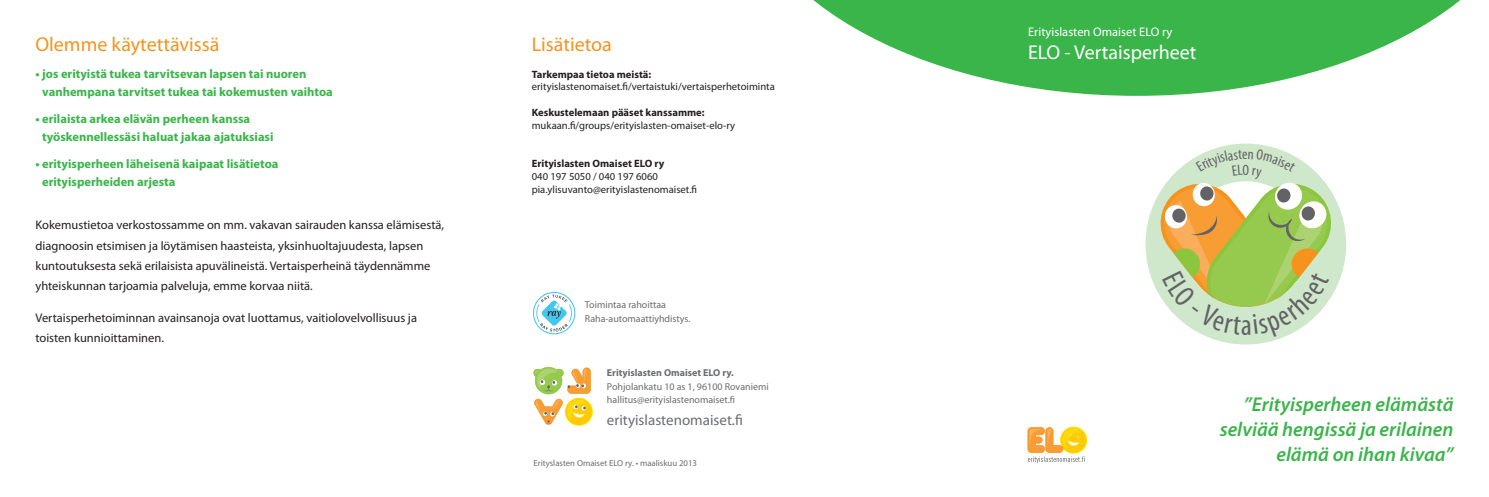
<style>
.page{position:relative;width:1489px;height:497px;background:#fff}
.page>*{position:absolute;margin:0;border:0;box-sizing:border-box;transform-origin:0 0}
.t1{font:italic 600 20px/25px "Myriad Pro";color:#3ab54a;text-align:right}
.t2{font:20px "Myriad Pro";color:#f7931d}
.t3{font:20px "Myriad Pro";color:#fff}
.t4{font:15px "Myriad Pro";color:#6c6d70}
.t5{font:condensed 15px "Myriad Pro";color:#636366}
.t6{font:12.5px/20px "Myriad Pro";color:#231f20}
.t7{font:700 12.5px/17.5px "Myriad Pro";color:#3ab54a}
.t8{font:12.5px "Myriad Pro";color:#fff}
.t9{font:10.62px/12.8px "Myriad Pro";color:#231f20}
.t10{font:700 10.62px "Myriad Pro";color:#231f20}
.t11{font:10px/13.8px "Myriad Pro";color:#6c6d70}
.t12{font:700 10px "Myriad Pro";color:#6c6d70}
.t13{font:8.75px "Myriad Pro";color:#6c6d70}
</style>
<div class="page">
<svg style="left:813px;top:0;width:648px;height:96px;fill:#3ab54a"></svg>
<svg style="left:1059px;top:426px;width:28px;height:27px"></svg>
<div style="left:1060px;top:426px;width:26px;height:26px;background:#feca0a;border-radius:50%"></div>
<svg style="left:1027px;top:426px;width:57px;height:36px"></svg>
<svg style="left:565px;top:397px;width:28px;height:28px"></svg>
<div style="left:565px;top:398px;width:27px;height:26px;background:#feca0a;border-radius:50%"></div>
<svg style="left:533px;top:366px;width:58px;height:58px"></svg>
<svg style="left:531px;top:290px;width:45px;height:45px"></svg>
<svg style="left:533px;top:291px;width:42px;height:43px"></svg>
<svg style="left:534px;top:292px;width:40px;height:41px"></svg>
<svg style="left:536px;top:294px;width:36px;height:37px"></svg>
<svg style="left:1145px;top:143px;width:200px;height:201px"></svg>
<svg style="left:1152px;top:149px;width:186px;height:187px"></svg>
<h1 class="t2" style="left:35px;top:31px;width:185px">Olemme käytettävissä</h1>
<p class="t7" style="left:42px;top:65px;width:292px;text-indent:-7px">• jos erityistä tukea tarvitsevan lapsen tai nuoren vanhempana tarvitset tukea tai kokemusten vaihtoa</p>
<p class="t7" style="left:42px;top:110px;width:233px;text-indent:-7px">• erilaista arkea elävän perheen kanssa työskennellessäsi haluat jakaa ajatuksiasi</p>
<p class="t7" style="left:42px;top:155px;width:238px;text-indent:-7px">• erityisperheen läheisenä kaipaat lisätietoa erityisperheiden arjesta</p>
<p class="t6" style="left:35px;top:215px;width:410px">Kokemustietoa verkostossamme on mm. vakavan sairauden kanssa elämisestä, diagnoosin etsimisen ja löytämisen haasteista, yksinhuoltajuudesta, lapsen kuntoutuksesta sekä erilaisista apuvälineistä. Vertaisperheinä täydennämme yhteiskunnan tarjoamia palveluja, emme korvaa niitä.</p>
<p class="t6" style="left:35px;top:307px;width:383px">Vertaisperhetoiminnan avainsanoja ovat luottamus, vaitiolovelvollisuus ja toisten kunnioittaminen.</p>
<h1 class="t2" style="left:531px;top:31px;width:82px">Lisätietoa</h1>
<p class="t10" style="left:531px;top:67px;width:121px">Tarkempaa tietoa meistä:</p>
<p class="t9" style="left:531px;top:80px;width:245px">erityislastenomaiset.fi/vertaistuki/vertaisperhetoiminta</p>
<p class="t10" style="left:531px;top:105px;width:174px">Keskustelemaan pääset kanssamme:</p>
<p class="t9" style="left:531px;top:118px;width:205px">mukaan.fi/groups/erityislasten-omaiset-elo-ry</p>
<p class="t10" style="left:531px;top:156px;width:134px">Erityislasten Omaiset ELO ry</p>
<p class="t9" style="left:531px;top:169px;width:167px">040 197 5050 / 040 197 6060 pia.ylisuvanto@erityislastenomaiset.fi</p>
<p class="t11" style="left:585px;top:297px;width:107px">Toimintaa rahoittaa<br>Raha-automaattiyhdistys.</p>
<p class="t12" style="left:607px;top:365px;width:128px">Erityislasten Omaiset ELO ry.</p>
<p class="t11" style="left:607px;top:378px;width:163px">Pohjolankatu 10 as 1, 96100 Rovaniemi hallitus@erityislastenomaiset.fi</p>
<p class="t4" style="left:607px;top:410px;width:137px">erityislastenomaiset.fi</p>
<p class="t13" style="left:533px;top:457px;width:165px">Erityslasten Omaiset ELO ry. • maaliskuu 2013</p>
<p class="t8" style="left:1028px;top:24px;width:146px">Erityislasten Omaiset ELO ry</p>
<h1 class="t3" style="left:1028px;top:39px;width:170px">ELO - Vertaisperheet</h1>
<p class="t5" style="left:1242px;top:161px;width:8px">O</p>
<h1 class="t1" style="left:1219px;top:391px;width:235px">”Erityisperheen elämästä selviää hengissä ja erilainen elämä on ihan kivaa”</h1>
</div>
